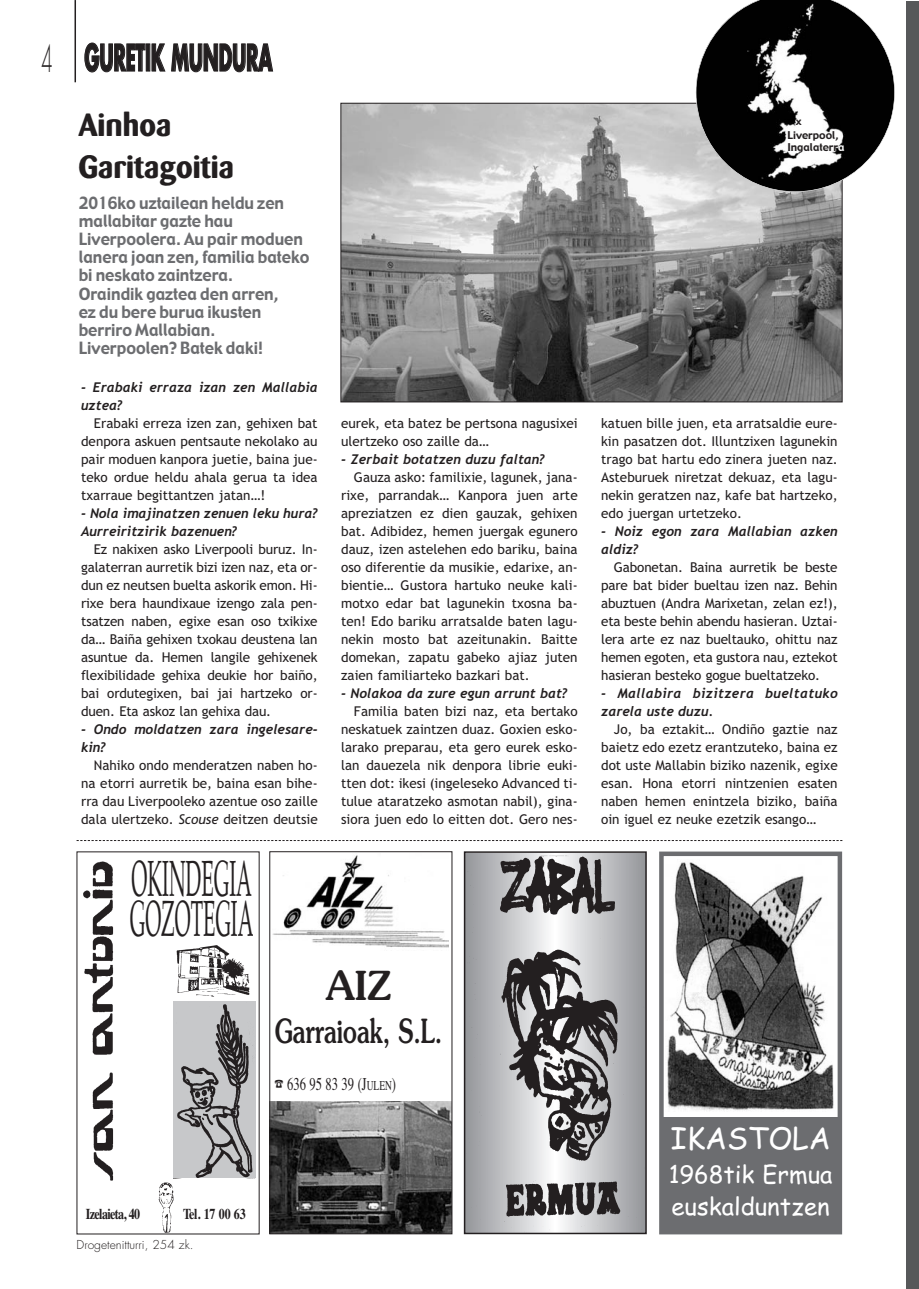
<style>
.page{position:relative;width:919px;height:1289px;background:#fff}
.page>*{position:absolute;margin:0;border:0;box-sizing:border-box;transform-origin:0 0}
.t1{font:50.7px/40.5px "Palatino";color:#231f20;scale:.4 1}
.t2{font:500 39.9px "Souvenir";color:#231f20}
.t3{font:700 36px "Futura";color:#231f20;scale:.5 1}
.t4{font:300 36px "Futura";color:#231f20;scale:.5 1}
.t5{font:500 33.3px "Souvenir";color:#231f20;scale:.7 1}
.t6{font:30px/42px "Barme F";color:#231f20}
.t7{font:30px "Comic Sans MS";color:#fff}
.t8{font:24px "Comic Sans MS";color:#fff}
.t9{font:18px "Times";color:#231f20;scale:.7 1}
.t10{font:16.5px/18px "Gadget";color:#6c6d70;scale:.95 1}
.t11{font:700 15px "Times";letter-spacing:-.05em;color:#231f20;scale:.8 1}
.t12{font:13.5px/18px "Trebuchet MS";color:#231f20;text-align:justify}
.t13{font:italic 700 13.5px/18px "Trebuchet";color:#231f20}
.t14{font:italic 700 13.5px/18px "Trebuchet";letter-spacing:.025em;color:#231f20}
.t15{font:300 12px "Futura";color:#231f20}
.t16{font:10.5px/12.6px "Gadget";color:#231f20}
.s1{font-style:italic}
.s2{font-size:13.5px}
.s3{color:#fff}
</style>
<div class="page">
<hr style="left:74px;top:1px;width:2px;height:81px;background:#231f20">
<svg style="left:77px;top:840px;width:765px;height:1px"></svg>
<div style="left:906px;top:1px;width:12px;height:1287px;background:#57585a"></div>
<img style="left:467px;top:854px;width:176px;height:377px">
<div style="left:464px;top:851px;width:182px;height:383px;border:2px solid #231f20"></div>
<img style="left:271px;top:1101px;width:179px;height:131px">
<div style="left:269px;top:851px;width:183px;height:383px;border:1px solid #231f20"></div>
<img style="left:272px;top:855px;width:176px;height:93px">
<div style="left:659px;top:851px;width:183px;height:383px;border:4px solid #6c6d70"></div>
<img style="left:667px;top:862px;width:167px;height:249px">
<div style="left:663px;top:1116px;width:174px;height:113px;background:#6c6d70"></div>
<img style="left:173px;top:1001px;width:83px;height:177px">
<img style="left:176px;top:945px;width:74px;height:52px">
<img style="left:158px;top:1182px;width:15px;height:49px">
<img style="left:83px;top:861px;width:31px;height:320px">
<img style="left:342px;top:105px;width:498px;height:295px">
<svg style="left:695px;top:1px;width:199px;height:191px"></svg>
<h3 class="t4" style="left:41px;top:42px;width:24px">4</h3>
<h3 class="t3" style="left:84px;top:41px;width:377px">GURETIK MUNDURA</h3>
<h3 class="t6" style="left:78px;top:105px;width:157px">Ainhoa<br>Garitagoitia</h3>
<p class="t10" style="left:79px;top:195px;width:244px">2016ko uztailean heldu zen mallabitar gazte hau<br>Liverpoolera. Au pair moduen lanera joan zen, familia bateko bi neskato zaintzera.<br>Oraindik gaztea den arren,<br>ez du bere burua ikusten berriro Mallabian.<br>Liverpoolen? Batek daki!</p>
<p class="t13" style="left:81px;top:379px;width:238px">- Erabaki erraza izan zen Mallabia uztea?</p>
<p class="t12" style="left:81px;top:415px;width:238px;text-indent:13px">Erabaki erreza izen zan, gehixen bat denpora askuen pentsaute nekolako au pair moduen kanpora juetie, baina jue&shy;teko ordue heldu ahala gerua ta idea txarraue begittantzen jatan…!</p>
<p class="t13" style="left:81px;top:505px;width:238px">- Nola imajinatzen zenuen leku hura?<br>Aurreiritzirik bazenuen?</p>
<p class="t12" style="left:81px;top:541px;width:238px;text-indent:13px">Ez nakixen asko Liverpooli buruz. In&shy;galaterran aurretik bizi izen naz, eta or&shy;dun ez neutsen buelta askorik emon. Hi&shy;rixe bera haundixaue izengo zala pen&shy;tsatzen naben, egixe esan oso txikixe da… Baiña gehixen txokau deustena lan asuntue da. Hemen langile gehixenek flexibilidade gehixa deukie hor baiño, bai ordutegixen, bai jai hartzeko or&shy;duen. Eta askoz lan gehixa dau.</p>
<p class="t13" style="left:81px;top:721px;width:238px">- Ondo moldatzen zara ingelesare&shy;kin?</p>
<p class="t12" style="left:81px;top:757px;width:238px;text-indent:13px">Nahiko ondo menderatzen naben ho&shy;na etorri aurretik be, baina esan bihe&shy;rra dau Liverpooleko azentue oso zaille dala ulertzeko. <span class="s1">Scouse</span> deitzen deutsie</p>
<h1 class="t1" style="left:130px;top:864px;width:310px">OKINDEGIA<br>GOZOTEGIA</h1>
<p class="t12" style="left:341px;top:415px;width:238px">eurek, eta batez be pertsona nagusixei ulertzeko oso zaille da…</p>
<p class="t13" style="left:341px;top:451px;width:205px">- Zerbait botatzen duzu faltan?</p>
<p class="t12" style="left:341px;top:469px;width:238px;text-indent:13px">Gauza asko: familixie, lagunek, jana&shy;rixe, parrandak… Kanpora juen arte apreziatzen ez dien gauzak, gehixen bat. Adibidez, hemen juergak egunero dauz, izen astelehen edo bariku, baina oso diferentie da musikie, edarixe, an&shy;bientie… Gustora hartuko neuke kali&shy;motxo edar bat lagunekin txosna ba&shy;ten! Edo bariku arratsalde baten lagu&shy;nekin mosto bat azeitunakin. Baitte domekan, zapatu gabeko ajiaz juten zaien familiarteko bazkari bat.</p>
<p class="t13" style="left:341px;top:685px;width:228px">- Nolakoa da zure egun arrunt bat?</p>
<p class="t12" style="left:341px;top:703px;width:238px;text-indent:13px">Familia baten bizi naz, eta bertako neskatuek zaintzen duaz. Goxien esko&shy;larako preparau, eta gero eurek esko&shy;lan dauezela nik denpora librie euki&shy;tten dot: ikesi (ingeleseko Advanced ti&shy;tulue ataratzeko asmotan nabil), gina&shy;siora juen edo lo eitten dot. Gero nes-</p>
<h2 class="t2" style="left:326px;top:968px;width:67px">AIZ</h2>
<h3 class="t5" style="left:275px;top:1016px;width:241px">Garraioak, S.L.</h3>
<h3 class="t9" style="left:274px;top:1078px;width:175px">☎ 636 95 83 39 (J<span class="s2">ULEN</span>)</h3>
<p class="t11" style="left:86px;top:1208px;width:69px">Izelaieta, 40</p>
<p class="t11" style="left:183px;top:1208px;width:80px">Tel. 17 00 63</p>
<p class="t15" style="left:77px;top:1238px;width:118px">Drogetenitturri, 254 zk.</p>
<p class="t16" style="left:795px;top:116px;width:7px">x</p>
<p class="t16" style="left:787px;top:129px;width:59px">Liverpool,<br>Ingalaterr<span class="s3">a</span></p>
<p class="t12" style="left:601px;top:415px;width:238px">katuen bille juen, eta arratsaldie eure&shy;kin pasatzen dot. Illuntzixen lagunekin trago bat hartu edo zinera jueten naz.<br>Asteburuek niretzat dekuaz, eta lagu&shy;nekin geratzen naz, kafe bat hartzeko, edo juergan urtetzeko.</p>
<p class="t13" style="left:601px;top:523px;width:238px">- Noiz egon zara Mallabian azken aldiz?</p>
<p class="t12" style="left:601px;top:559px;width:238px;text-indent:13px">Gabonetan. Baina aurretik be beste pare bat bider bueltau izen naz. Behin abuztuen (Andra Marixetan, zelan ez!), eta beste behin abendu hasieran. Uztai&shy;lera arte ez naz bueltauko, ohittu naz hemen egoten, eta gustora nau, eztekot hasieran besteko gogue bueltatzeko.</p>
<p class="t14" style="left:601px;top:685px;width:238px">- Mallabira bizitzera bueltatuko zarela uste duzu.</p>
<p class="t12" style="left:601px;top:721px;width:238px;text-indent:13px">Jo, ba eztakit… Ondiño gaztie naz baietz edo ezetz erantzuteko, baina ez dot uste Mallabin biziko nazenik, egixe esan. Hona etorri nintzenien esaten naben hemen enintzela biziko, baiña oin iguel ez neuke ezetzik esango…</p>
<h3 class="t7" style="left:670px;top:1125px;width:162px">IKASTOLA</h3>
<h3 class="t8" style="left:668px;top:1164px;width:165px">1968tik Ermua</h3>
<h3 class="t8" style="left:671px;top:1195px;width:160px">euskalduntzen</h3>
</div>
